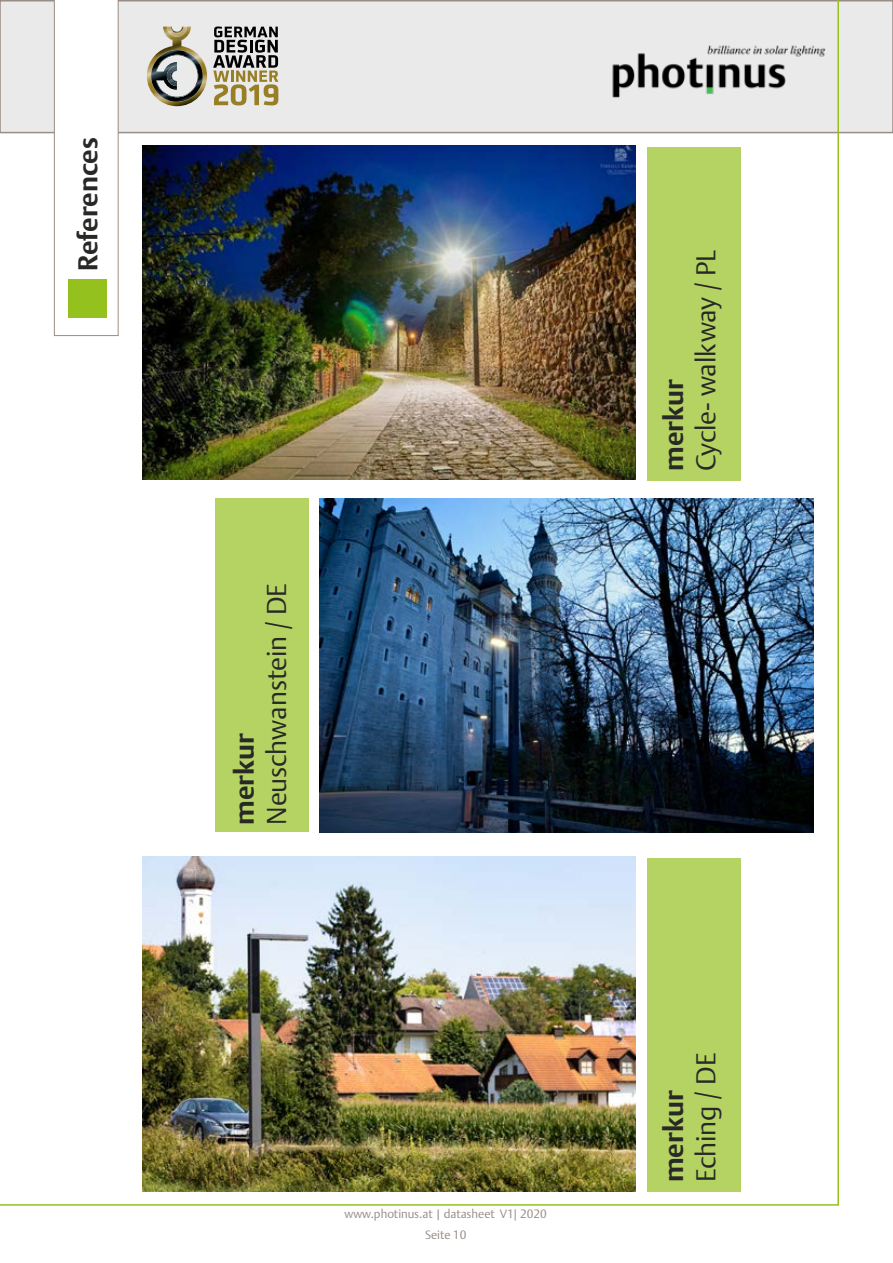
<style>
.page{position:relative;width:893px;height:1263px;background:#fff}
.page>*{position:absolute;margin:0;border:0;box-sizing:border-box;transform-origin:0 0}
.t1{font:300 27px "DTL Argo T";letter-spacing:-.005em;color:#282827}
.t2{font:700 27px "DTL Argo ST";color:#282827}
.t3{font:300 12px/21px "DTL Argo T";color:#998d86;text-align:center}
.s1{font-family:"Arial";font-weight:400}
</style>
<div class="page">
<div style="left:0;top:0;width:893px;height:133px;background:#eaeaea;border:2px solid #998d86"></div>
<img style="left:612px;top:45px;width:214px;height:53px">
<hr style="left:0;top:1204px;width:838px;height:2px;background:#95c11f">
<hr style="left:837px;top:0;width:2px;height:1206px;background:#95c11f">
<img style="left:147px;top:27px;width:60px;height:79px">
<img style="left:151px;top:50px;width:52px;height:52px">
<img style="left:167px;top:27px;width:20px;height:10px">
<svg style="left:170px;top:27px;width:13px;height:6px"></svg>
<img style="left:156px;top:55px;width:42px;height:42px">
<svg style="left:213px;top:27px;width:65px;height:78px"></svg>
<div style="left:647px;top:858px;width:94px;height:334px;background:#b5d362"></div>
<div style="left:215px;top:498px;width:93px;height:334px;background:#b5d362"></div>
<div style="left:647px;top:147px;width:94px;height:333px;background:#b5d362"></div>
<img style="left:142px;top:857px;width:494px;height:334px">
<svg style="left:54px;top:0;width:65px;height:336px"></svg>
<div style="left:68px;top:280px;width:38px;height:38px;background:#95c11f"></div>
<img style="left:320px;top:498px;width:493px;height:335px">
<img style="left:142px;top:145px;width:494px;height:335px">
<p class="t2" style="left:72px;top:271px;width:135px;rotate:-90deg">References</p>
<p class="t2" style="left:228px;top:825px;width:93px;rotate:-90deg">merkur</p>
<p class="t1" style="left:260px;top:825px;width:243px;rotate:-90deg">Neuschwanstein / DE</p>
<p class="t3" style="left:344px;top:1203px;width:204px">www.photinus.at | datasheet V1<span class="s1">|</span> 2020<br>Seite 10</p>
<p class="t2" style="left:658px;top:471px;width:93px;rotate:-90deg">merkur</p>
<p class="t1" style="left:690px;top:471px;width:222px;rotate:-90deg">Cycle- walkway / PL</p>
<p class="t2" style="left:658px;top:1182px;width:93px;rotate:-90deg">merkur</p>
<p class="t1" style="left:690px;top:1182px;width:131px;rotate:-90deg">Eching / DE</p>
</div>
